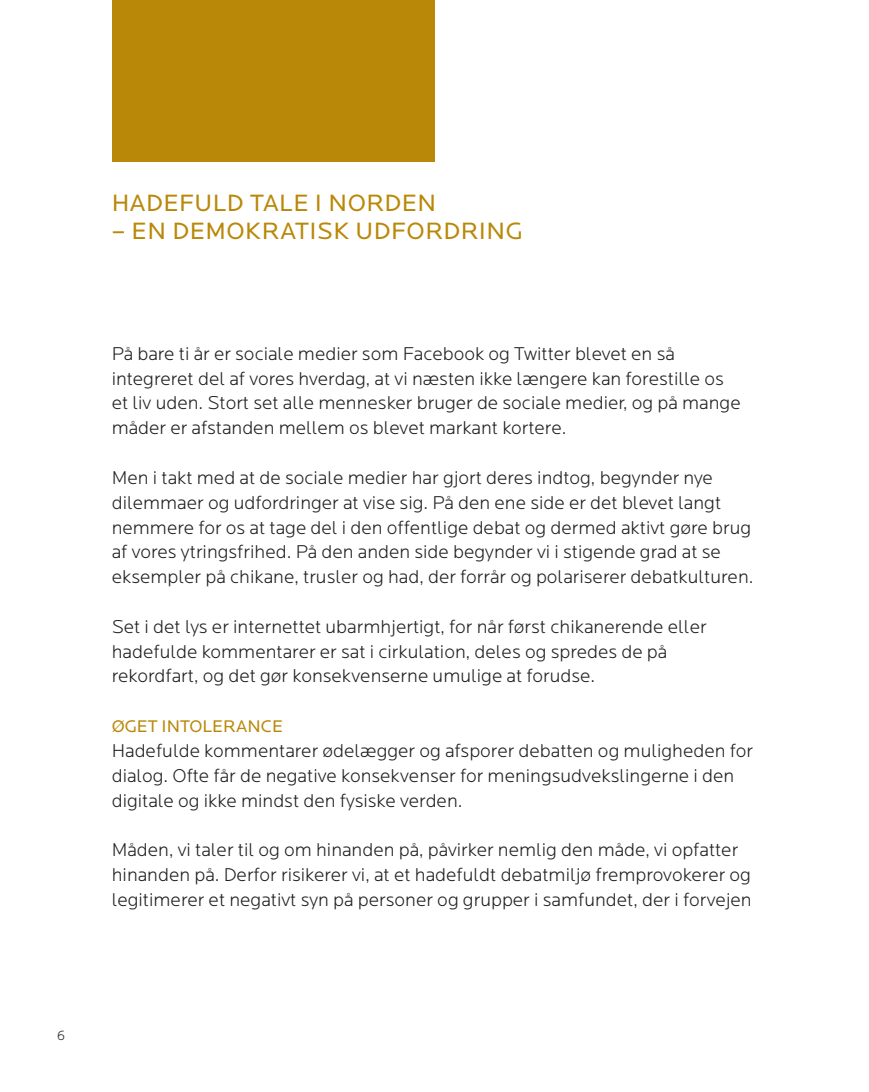
<style>
.page{position:relative;width:869px;height:1092px;background:#fff}
.page>*{position:absolute;margin:0;border:0;box-sizing:border-box;transform-origin:0 0}
.MR_1{font:24.5px "Locator";letter-spacing:.02em;color:#ba8808}
.Brød{font:300 19.25px/24.8px "Locator";color:#231f20}
.MR_3{font:17.5px "Locator";color:#ba8808}
.t1{font:300 14px "Locator";color:#231f20}
</style>
<div class="page">
<div style="left:112px;top:0;width:322px;height:161px;background:#ba8808"></div>
<h1 class="MR_1" style="left:112px;top:190px;width:326px">HADEFULD TALE I NORDEN</h1>
<h1 class="MR_1" style="left:112px;top:218px;width:412px">– EN DEMOKRATISK UDFORDRING</h1>
<p class="Brød" style="left:112px;top:341px;width:630px">På bare ti år er sociale medier som Facebook og Twitter blevet en så integreret del af vores hverdag, at vi næsten ikke længere kan forestille os et liv uden. Stort set alle mennesker bruger de sociale medier, og på mange måder er afstanden mellem os blevet markant kortere.</p>
<p class="Brød" style="left:112px;top:465px;width:643px">Men i takt med at de sociale medier har gjort deres indtog, begynder nye dilemmaer og udfordringer at vise sig. På den ene side er det blevet langt nemmere for os at tage del i den offentlige debat og dermed aktivt gøre brug af vores ytringsfrihed. På den anden side begynder vi i stigende grad at se eksempler på chikane, trusler og had, der forrår og polariserer debatkulturen.</p>
<p class="Brød" style="left:112px;top:614px;width:596px">Set i det lys er internettet ubarmhjertigt, for når først chikanerende eller hadefulde kommentarer er sat i cirkulation, deles og spredes de på rekordfart, og det gør konsekvenserne umulige at forudse.</p>
<h2 class="MR_3" style="left:112px;top:716px;width:173px">ØGET INTOLERANCE</h2>
<p class="Brød" style="left:112px;top:738px;width:642px">Hadefulde kommentarer ødelægger og afsporer debatten og muligheden for dialog. Ofte får de negative konsekvenser for meningsudvekslingerne i den digitale og ikke mindst den fysiske verden.</p>
<p class="Brød" style="left:112px;top:838px;width:641px">Måden, vi taler til og om hinanden på, påvirker nemlig den måde, vi opfatter hinanden på. Derfor risikerer vi, at et hadefuldt debatmiljø fremprovokerer og legitimerer et negativt syn på personer og grupper i samfundet, der i forvejen</p>
<p class="t1" style="left:57px;top:1028px;width:10px">6</p>
</div>
